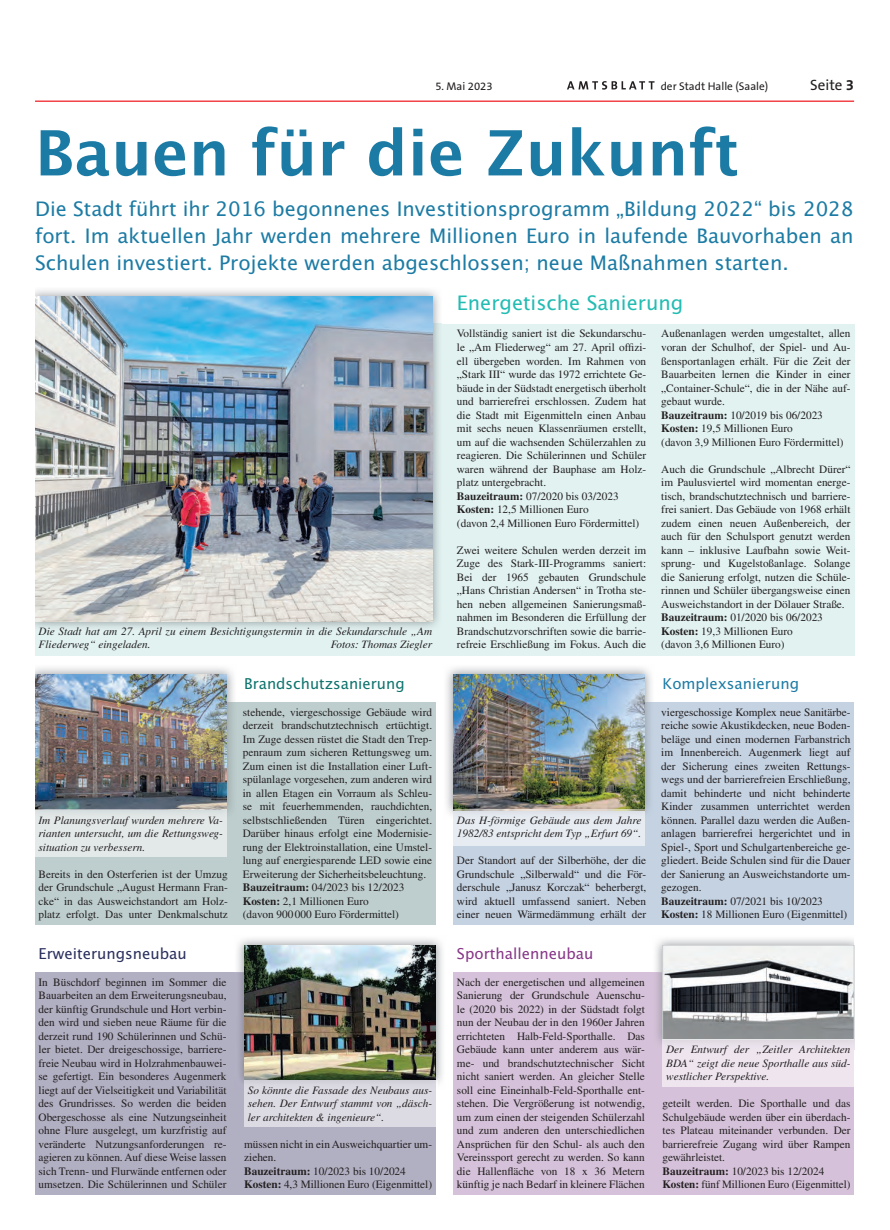
<style>
.page{position:relative;width:890px;height:1230px;background:#fff}
.page>*{position:absolute;margin:0;border:0;box-sizing:border-box;transform-origin:0 0}
.t1{font:700 62.5px "Lucida Grande";color:#1c7ba4}
.t2{font:20px/27px "Lucida Grande";color:#1c7ba4;text-align:justify}
.t3{font:20px "Lucida Grande";color:#22bcb3}
.t4{font:15px "Lucida Grande";color:#0e736d}
.t5{font:15px "Lucida Grande";color:#2a305d}
.t6{font:15px "Lucida Grande";color:#873688}
.t7{font:15px "Lucida Grande";color:#1c7ba4}
.t8{font:15px "The Sans B W5 Plain";color:#231f20}
.t9{font:11.25px/13.5px "Times LT Std";color:#231f20}
.t10{font:italic 11.25px/13.5px "Times LT Std";color:#231f20;text-align:justify}
.t11{font:11.25px "The Sans B W5 Plain";color:#231f20}
.s1{font-family:"The Sans B W7";font-weight:700}
.s2{font-weight:700}
</style>
<div class="page">
<svg style="left:567px;top:81px;width:87px;height:9px"></svg>
<hr style="left:35px;top:101px;width:819px;height:1px;background:#ee1d23">
<div style="left:453px;top:702px;width:401px;height:222px;background:#c4d2e2"></div>
<img style="left:446px;top:667px;width:206px;height:148px">
<img style="left:644px;top:702px;width:8px;height:117px">
<img style="left:453px;top:674px;width:191px;height:145px">
<div style="left:35px;top:972px;width:400px;height:223px;background:#b1afc2"></div>
<img style="left:237px;top:938px;width:206px;height:145px">
<img style="left:237px;top:972px;width:7px;height:111px">
<img style="left:244px;top:945px;width:191px;height:144px">
<div style="left:453px;top:972px;width:401px;height:223px;background:#d5c2da"></div>
<img style="left:656px;top:939px;width:198px;height:33px">
<img style="left:662px;top:947px;width:192px;height:102px">
<div style="left:662px;top:945px;width:192px;height:94px;border:1px solid #c7c8ca"></div>
<div style="left:35px;top:324px;width:819px;height:331px;background:#e1f2f1"></div>
<img style="left:35px;top:290px;width:407px;height:338px">
<img style="left:35px;top:297px;width:397px;height:324px">
<div style="left:244px;top:1089px;width:191px;height:38px;background:#dcdae3"></div>
<svg style="left:435px;top:1080px;width:2px;height:9px"></svg>
<div style="left:662px;top:1049px;width:192px;height:37px;background:#eee5ef"></div>
<hr style="left:662px;top:1039px;width:192px;height:1px;background:#e6e7e9">
<div style="left:35px;top:702px;width:400px;height:222px;background:#becece"></div>
<img style="left:35px;top:667px;width:199px;height:35px">
<img style="left:226px;top:702px;width:6px;height:117px">
<img style="left:35px;top:674px;width:191px;height:145px">
<div style="left:35px;top:819px;width:191px;height:37px;background:#e3e9e9"></div>
<img style="left:35px;top:809px;width:191px;height:1px">
<div style="left:453px;top:819px;width:191px;height:26px;background:#e6ecf2"></div>
<img style="left:453px;top:809px;width:191px;height:1px">
<p class="t11" style="left:435px;top:78px;width:59px">5. Mai 2023</p>
<p class="t11" style="left:660px;top:78px;width:109px">der Stadt Halle (Saale)</p>
<h3 class="t8" style="left:810px;top:75px;width:45px">Seite <span class="s1">3</span></h3>
<h1 class="t1" style="left:35px;top:102px;width:705px">Bauen für die Zukunft</h1>
<p class="t2" style="left:35px;top:195px;width:820px">Die Stadt führt ihr 2016 begonnenes Investitionsprogramm „Bildung 2022“ bis 2028 fort. Im aktuellen Jahr werden mehrere Millionen Euro in laufende Bauvorhaben an Schulen investiert. Projekte werden abgeschlossen; neue Maßnahmen starten.</p>
<p class="t10" style="left:39px;top:624px;width:395px">Die Stadt hat am 27. April zu einem Besichtigungstermin in die Sekundarschule „Am<br>Fliederweg“ eingeladen.</p>
<p class="t10" style="left:331px;top:637px;width:103px">Fotos: Thomas Ziegler</p>
<h3 class="t4" style="left:244px;top:674px;width:162px">Brandschutzsanierung</h3>
<h2 class="t3" style="left:457px;top:292px;width:228px">Energetische Sanierung</h2>
<p class="t9" style="left:457px;top:328px;width:191px">Vollständig saniert ist die Sekundarschu&shy;le „Am Fliederweg“ am 27. April offizi&shy;ell übergeben worden. Im Rahmen von „Stark III“ wurde das 1972 errichtete Ge&shy;bäude in der Südstadt energetisch überholt und barrierefrei erschlossen. Zudem hat die Stadt mit Eigenmitteln einen Anbau mit sechs neuen Klassenräumen erstellt, um auf die wachsenden Schülerzahlen zu reagieren. Die Schülerinnen und Schüler waren während der Bauphase am Holz&shy;platz untergebracht.<br><span class="s2">Bauzeitraum:</span> 07/2020 bis 03/2023<br><span class="s2">Kosten:</span> 12,5 Millionen Euro<br>(davon 2,4 Millionen Euro Fördermittel)</p>
<p class="t9" style="left:457px;top:544px;width:191px;text-align:justify">Zwei weitere Schulen werden derzeit im Zuge des Stark-III-Programms saniert:<br>Bei der 1965 gebauten Grundschule „Hans Christian Andersen“ in Trotha ste&shy;hen neben allgemeinen Sanierungsmaß&shy;nahmen im Besonderen die Erfüllung der Brandschutzvorschriften sowie die barrie&shy;refreie Erschließung im Fokus. Auch die</p>
<p class="t9" style="left:661px;top:328px;width:191px">Außenanlagen werden umgestaltet, allen voran der Schulhof, der Spiel- und Au&shy;ßensportanlagen erhält. Für die Zeit der Bauarbeiten lernen die Kinder in einer „Container-Schule“, die in der Nähe auf&shy;gebaut wurde.<br><span class="s2">Bauzeitraum:</span> 10/2019 bis 06/2023<br><span class="s2">Kosten:</span> 19,5 Millionen Euro<br>(davon 3,9 Millionen Euro Fördermittel)</p>
<p class="t9" style="left:661px;top:463px;width:191px">Auch die Grundschule „Albrecht Dürer“ im Paulusviertel wird momentan energe&shy;tisch, brandschutztechnisch und barriere&shy;frei saniert. Das Gebäude von 1968 erhält zudem einen neuen Außenbereich, der auch für den Schulsport genutzt werden kann – inklusive Laufbahn sowie Weit&shy;sprung- und Kugelstoßanlage. Solange die Sanierung erfolgt, nutzen die Schüle&shy;rinnen und Schüler übergangsweise einen Ausweichstandort in der Dölauer Straße.<br><span class="s2">Bauzeitraum:</span> 01/2020 bis 06/2023<br><span class="s2">Kosten:</span> 19,3 Millionen Euro<br>(davon 3,6 Millionen Euro)</p>
<h3 class="t7" style="left:662px;top:674px;width:138px">Komplexsanierung</h3>
<p class="t9" style="left:243px;top:706px;width:191px">stehende, viergeschossige Gebäude wird derzeit brandschutztechnisch ertüchtigt.<br>Im Zuge dessen rüstet die Stadt den Trep&shy;penraum zum sicheren Rettungsweg um.<br>Zum einen ist die Installation einer Luft&shy;spülanlage vorgesehen, zum anderen wird in allen Etagen ein Vorraum als Schleu&shy;se mit feuerhemmenden, rauchdichten, selbstschließenden Türen eingerichtet.<br>Darüber hinaus erfolgt eine Modernisie&shy;rung der Elektroinstallation, eine Umstel&shy;lung auf energiesparende LED sowie eine Erweiterung der Sicherheitsbeleuchtung.<br><span class="s2">Bauzeitraum:</span> 04/2023 bis 12/2023<br><span class="s2">Kosten:</span> 2,1 Millionen Euro<br>(davon 900 000 Euro Fördermittel)</p>
<p class="t10" style="left:39px;top:813px;width:186px">Im Planungsverlauf wurden mehrere Va&shy;rianten untersucht, um die Rettungsweg&shy;situation zu verbessern.</p>
<p class="t10" style="left:457px;top:813px;width:186px">Das H-förmige Gebäude aus dem Jahre<br>1982/83 entspricht dem Typ „Erfurt 69“.</p>
<p class="t9" style="left:457px;top:854px;width:191px;text-align:justify">Der Standort auf der Silberhöhe, der die Grundschule „Silberwald“ und die För&shy;derschule „Janusz Korczak“ beherbergt, wird aktuell umfassend saniert. Neben einer neuen Wärmedämmung erhält der</p>
<p class="t9" style="left:39px;top:868px;width:191px;text-align:justify">Bereits in den Osterferien ist der Umzug der Grundschule „August Hermann Fran&shy;cke“ in das Ausweichstandort am Holz&shy;platz erfolgt. Das unter Denkmalschutz</p>
<h3 class="t5" style="left:39px;top:944px;width:150px">Erweiterungsneubau</h3>
<p class="t9" style="left:39px;top:976px;width:189px;text-align:justify">In Büschdorf beginnen im Sommer die Bauarbeiten an dem Erweiterungsneubau, der künftig Grundschule und Hort verbin&shy;den wird und sieben neue Räume für die derzeit rund 190 Schülerinnen und Schü&shy;ler bietet. Der dreigeschossige, barriere&shy;freie Neubau wird in Holzrahmenbauwei&shy;se gefertigt. Ein besonderes Augenmerk liegt auf der Vielseitigkeit und Variabilität des Grundrisses. So werden die beiden Obergeschosse als eine Nutzungseinheit ohne Flure ausgelegt, um kurzfristig auf veränderte Nutzungsanforderungen re&shy;agieren zu können. Auf diese Weise lassen sich Trenn- und Flurwände entfernen oder umsetzen. Die Schülerinnen und Schüler</p>
<p class="t10" style="left:248px;top:1083px;width:186px">So könnte die Fassade des Neubaus aus&shy;sehen. Der Entwurf stammt von „däsch&shy;ler architekten &amp; ingenieure“.</p>
<p class="t9" style="left:244px;top:1138px;width:189px">müssen nicht in ein Ausweichquartier um&shy;ziehen.<br><span class="s2">Bauzeitraum:</span> 10/2023 bis 10/2024<br><span class="s2">Kosten:</span> 4,3 Millionen Euro (Eigenmittel)</p>
<h3 class="t6" style="left:457px;top:944px;width:138px">Sporthallenneubau</h3>
<p class="t9" style="left:457px;top:976px;width:189px;text-align:justify">Nach der energetischen und allgemeinen Sanierung der Grundschule Auenschu&shy;le (2020 bis 2022) in der Südstadt folgt nun der Neubau der in den 1960er Jahren errichteten Halb-Feld-Sporthalle. Das Gebäude kann unter anderem aus wär&shy;me- und brandschutztechnischer Sicht nicht saniert werden. An gleicher Stelle soll eine Eineinhalb-Feld-Sporthalle ent&shy;stehen. Die Vergrößerung ist notwendig, um zum einen der steigenden Schülerzahl und zum anderen den unterschiedlichen Ansprüchen für den Schul- als auch den Vereinssport gerecht zu werden. So kann die Hallenfläche von 18 x 36 Metern künftig je nach Bedarf in kleinere Flächen</p>
<p class="t9" style="left:661px;top:706px;width:191px">viergeschossige Komplex neue Sanitärbe&shy;reiche sowie Akustikdecken, neue Boden&shy;beläge und einen modernen Farbanstrich im Innenbereich. Augenmerk liegt auf der Sicherung eines zweiten Rettungs&shy;wegs und der barrierefreien Erschließung, damit behinderte und nicht behinderte Kinder zusammen unterrichtet werden können. Parallel dazu werden die Außen&shy;anlagen barrierefrei hergerichtet und in Spiel-, Sport und Schulgartenbereiche ge&shy;gliedert. Beide Schulen sind für die Dauer der Sanierung an Ausweichstandorte um&shy;gezogen.<br><span class="s2">Bauzeitraum:</span> 07/2021 bis 10/2023<br><span class="s2">Kosten:</span> 18 Millionen Euro (Eigenmittel)</p>
<p class="t10" style="left:666px;top:1042px;width:186px">Der Entwurf der „Zeitler Architekten BDA“ zeigt die neue Sporthalle aus süd&shy;westlicher Perspektive.</p>
<p class="t9" style="left:662px;top:1097px;width:189px">geteilt werden. Die Sporthalle und das Schulgebäude werden über ein überdach&shy;tes Plateau miteinander verbunden. Der barrierefreie Zugang wird über Rampen gewährleistet.<br><span class="s2">Bauzeitraum:</span> 10/2023 bis 12/2024<br><span class="s2">Kosten:</span> fünf Millionen Euro (Eigenmittel)</p>
</div>
